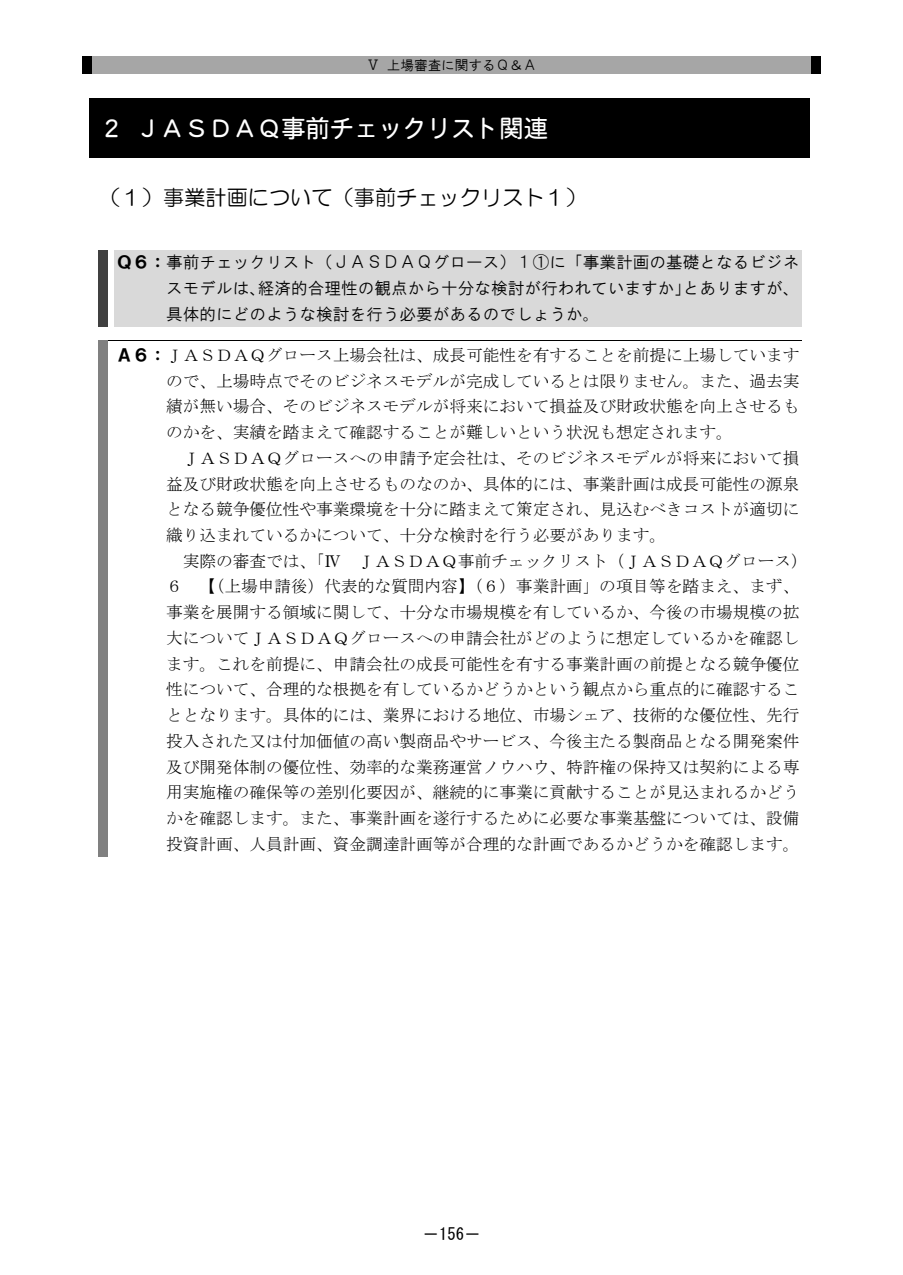
<style>
.page{position:relative;width:903px;height:1275px;background:#fff}
.page>*{position:absolute;margin:0;border:0;box-sizing:border-box;transform-origin:0 0}
.t1{font:24.32px "HG Heisei Marugothictai W4";color:#fff}
.t2{font:21.18px "HG Maru Gothic MPRO";color:#000}
.t3{font:16.62px "MS Mincho";color:#000}
.t4{font:16.62px/25.7px "HG Gothic M";color:#000;text-align:justify}
.t5{font:16.62px "MS Gothic";color:#000}
.t6{font:13.65px "HG Gothic M";color:#000}
.s1{font-family:"HG Soei Kakugothic UB"}
</style>
<div class="page">
<div style="left:91px;top:56px;width:721px;height:18px;background:#a6a6a6"></div>
<div style="left:82px;top:56px;width:9px;height:18px;background:#000"></div>
<div style="left:812px;top:56px;width:9px;height:18px;background:#000"></div>
<div style="left:91px;top:101px;width:716px;height:55px;background:#000"></div>
<hr style="left:89px;top:99px;width:721px;height:2px;background:#000">
<hr style="left:89px;top:156px;width:721px;height:2px;background:#000">
<hr style="left:89px;top:101px;width:2px;height:55px;background:#000">
<hr style="left:807px;top:101px;width:3px;height:55px;background:#000">
<div style="left:114px;top:250px;width:687px;height:25px;background:#d9d9d9"></div>
<div style="left:99px;top:250px;width:9px;height:25px;background:#404040"></div>
<div style="left:114px;top:275px;width:687px;height:26px;background:#d9d9d9"></div>
<div style="left:99px;top:275px;width:9px;height:26px;background:#404040"></div>
<div style="left:114px;top:301px;width:687px;height:26px;background:#d9d9d9"></div>
<div style="left:99px;top:301px;width:9px;height:26px;background:#404040"></div>
<hr style="left:99px;top:340px;width:702px;height:1px;background:#000">
<div style="left:99px;top:340px;width:9px;height:28px;background:#808080"></div>
<div style="left:99px;top:368px;width:9px;height:25px;background:#808080"></div>
<div style="left:99px;top:393px;width:9px;height:26px;background:#808080"></div>
<div style="left:99px;top:419px;width:9px;height:26px;background:#808080"></div>
<div style="left:99px;top:445px;width:9px;height:26px;background:#808080"></div>
<div style="left:99px;top:471px;width:9px;height:25px;background:#808080"></div>
<div style="left:99px;top:496px;width:9px;height:26px;background:#808080"></div>
<div style="left:99px;top:522px;width:9px;height:26px;background:#808080"></div>
<div style="left:99px;top:548px;width:9px;height:26px;background:#808080"></div>
<div style="left:99px;top:574px;width:9px;height:25px;background:#808080"></div>
<div style="left:99px;top:599px;width:9px;height:26px;background:#808080"></div>
<div style="left:99px;top:625px;width:9px;height:26px;background:#808080"></div>
<div style="left:99px;top:651px;width:9px;height:26px;background:#808080"></div>
<div style="left:99px;top:677px;width:9px;height:25px;background:#808080"></div>
<div style="left:99px;top:702px;width:9px;height:26px;background:#808080"></div>
<div style="left:99px;top:728px;width:9px;height:26px;background:#808080"></div>
<div style="left:99px;top:754px;width:9px;height:26px;background:#808080"></div>
<div style="left:99px;top:780px;width:9px;height:25px;background:#808080"></div>
<div style="left:99px;top:805px;width:9px;height:26px;background:#808080"></div>
<div style="left:99px;top:831px;width:9px;height:26px;background:#808080"></div>
<p class="t6" style="left:366px;top:58px;width:172px">Ⅴ 上場審査に関するＱ＆Ａ</p>
<p class="t1" style="left:100px;top:116px;width:450px">２ ＪＡＳＤＡＱ事前チェックリスト関連</p>
<p class="t2" style="left:100px;top:187px;width:489px">（１）事業計画について（事前チェックリスト１）</p>
<p class="t4" style="left:166px;top:250px;width:635px;text-indent:-50px"><span class="s1">Ｑ６：</span>事前チェックリスト（ＪＡＳＤＡＱグロース）１①に「事業計画の基礎となるビジネスモデルは、経済的合理性の観点から十分な検討が行われていますか」とありますが、具体的にどのような検討を行う必要があるのでしょうか。</p>
<p class="t3" style="left:116px;top:346px;width:685px"><span class="s1">Ａ６：</span>ＪＡＳＤＡＱグロース上場会社は、成長可能性を有することを前提に上場しています</p>
<p class="t3" style="left:166px;top:372px;width:635px">ので、上場時点でそのビジネスモデルが完成しているとは限りません。また、過去実</p>
<p class="t3" style="left:166px;top:398px;width:635px">績が無い場合、そのビジネスモデルが将来において損益及び財政状態を向上させるも</p>
<p class="t3" style="left:166px;top:424px;width:568px">のかを、実績を踏まえて確認することが難しいという状況も想定されます。</p>
<p class="t3" style="left:183px;top:449px;width:618px">ＪＡＳＤＡＱグロースへの申請予定会社は、そのビジネスモデルが将来において損</p>
<p class="t3" style="left:166px;top:475px;width:635px">益及び財政状態を向上させるものなのか、具体的には、事業計画は成長可能性の源泉</p>
<p class="t3" style="left:166px;top:501px;width:635px">となる競争優位性や事業環境を十分に踏まえて策定され、見込むべきコストが適切に</p>
<p class="t3" style="left:166px;top:527px;width:501px">織り込まれているかについて、十分な検討を行う必要があります。</p>
<p class="t3" style="left:183px;top:552px;width:626px">実際の審査では、「Ⅳ ＪＡＳＤＡＱ事前チェックリスト（ＪＡＳＤＡＱグロース）</p>
<p class="t3" style="left:166px;top:578px;width:635px">６ 【（上場申請後）代表的な質問内容】（６）事業計画」の項目等を踏まえ、まず、</p>
<p class="t3" style="left:166px;top:604px;width:635px">事業を展開する領域に関して、十分な市場規模を有しているか、今後の市場規模の拡</p>
<p class="t3" style="left:166px;top:630px;width:635px">大についてＪＡＳＤＡＱグロースへの申請会社がどのように想定しているかを確認し</p>
<p class="t3" style="left:166px;top:655px;width:635px">ます。これを前提に、申請会社の成長可能性を有する事業計画の前提となる競争優位</p>
<p class="t3" style="left:166px;top:681px;width:635px">性について、合理的な根拠を有しているかどうかという観点から重点的に確認するこ</p>
<p class="t3" style="left:166px;top:707px;width:635px">ととなります。具体的には、業界における地位、市場シェア、技術的な優位性、先行</p>
<p class="t3" style="left:166px;top:733px;width:635px">投入された又は付加価値の高い製商品やサービス、今後主たる製商品となる開発案件</p>
<p class="t3" style="left:166px;top:758px;width:635px">及び開発体制の優位性、効率的な業務運営ノウハウ、特許権の保持又は契約による専</p>
<p class="t3" style="left:166px;top:784px;width:635px">用実施権の確保等の差別化要因が、継続的に事業に貢献することが見込まれるかどう</p>
<p class="t3" style="left:166px;top:810px;width:635px">かを確認します。また、事業計画を遂行するために必要な事業基盤については、設備</p>
<p class="t3" style="left:166px;top:836px;width:635px">投資計画、人員計画、資金調達計画等が合理的な計画であるかどうかを確認します。</p>
<p class="t5" style="left:422px;top:1226px;width:60px">－156－</p>
</div>
